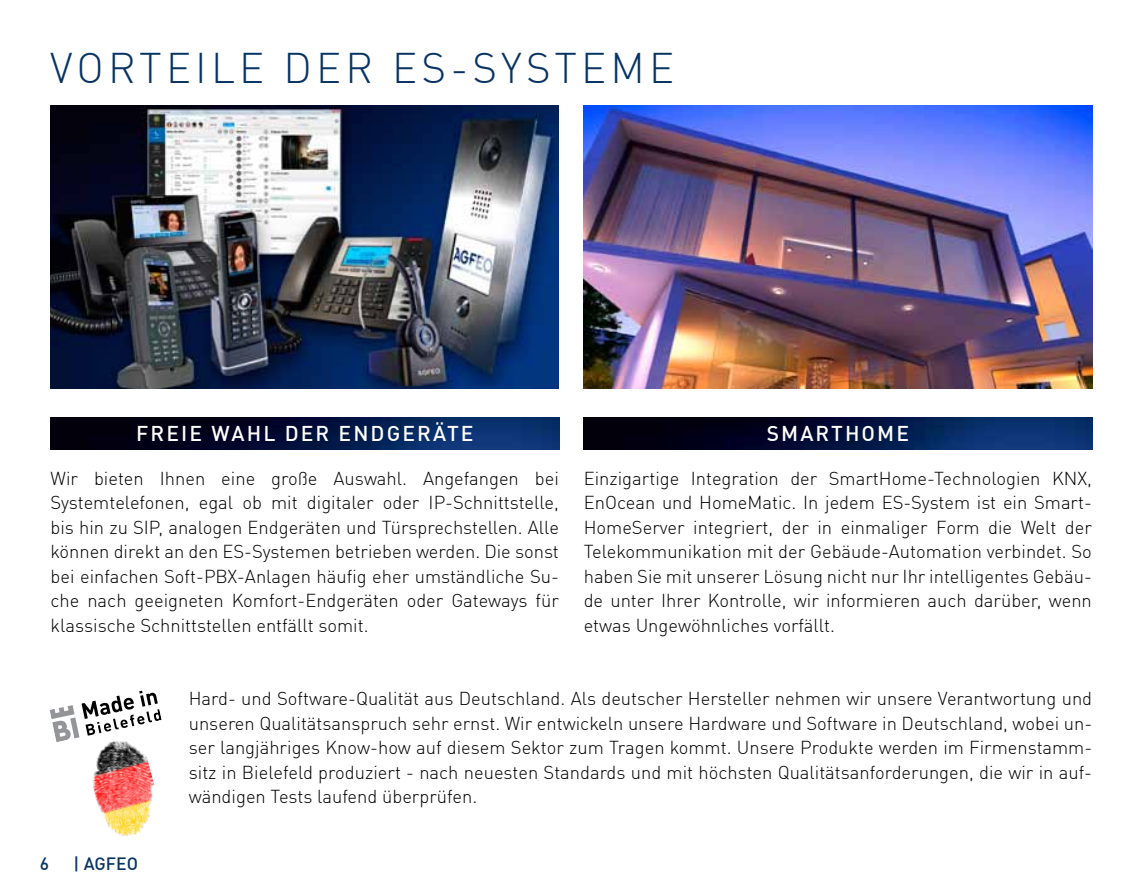
<style>
.page{position:relative;width:1141px;height:893px;background:#fff}
.page>*{position:absolute;margin:0;border:0;box-sizing:border-box;transform-origin:0 0}
.t1{font:300 42px "DIN Offc";letter-spacing:.095em;color:#083463}
.t2{font:500 21px "DIN Offc";letter-spacing:.1em;color:#fff}
.t3{font:300 18.38px/24.5px "DIN Offc";color:#000;text-align:justify}
.t4{font:500 17.5px "DIN Offc";color:#083463}
</style>
<div class="page">
<img style="left:51px;top:417px;width:508px;height:33px">
<img style="left:584px;top:417px;width:508px;height:33px">
<img style="left:584px;top:106px;width:508px;height:283px">
<img style="left:50px;top:106px;width:509px;height:283px">
<img style="left:93px;top:742px;width:62px;height:95px">
<svg style="left:49px;top:691px;width:113px;height:51px"></svg>
<h1 class="t1" style="left:50px;top:42px;width:481px">Vo rteile der ES-Systeme</h1>
<p class="t2" style="left:136px;top:420px;width:93px">FREIE WAH</p>
<p class="t2" style="left:263px;top:420px;width:197px">L DER ENDGERÄTE</p>
<p class="t2" style="left:767px;top:420px;width:141px">SMARTHOME</p>
<p class="t3" style="left:51px;top:466px;width:510px">Wir bieten I hnen eine große Auswahl. Angefangen bei Systemtelefonen, egal ob mit digitaler oder I P-Schnittstelle, bis hin zu SI P, analogen Endgeräten und Türsprechstellen. Alle können direkt an den ES-Systemen betrieben werden. Die sonst bei einfachen Soft-PBX-Anlagen häufig eher umständliche Su&shy;che nach geeigneten Komfort-Endgeräten oder Gateways für klassische Schnittstellen entfällt somit.</p>
<p class="t3" style="left:584px;top:466px;width:510px">Einzigartige I ntegration der SmartHome-Technologien KNX, EnOcean und HomeMatic. I n jedem ES-System ist ein Smart-HomeServer integriert, der in einmaliger Form die Welt der Telekommunikation mit der Gebäude-Automation verbindet. So haben Sie mit unserer Lösung nicht nur I hr intelligentes Gebäu&shy;de unter I hrer Kontrolle, wir informieren auch darüber, wenn etwas Ungewöhnliches vorfällt.</p>
<p class="t4" style="left:40px;top:853px;width:11px">6</p>
<p class="t4" style="left:74px;top:853px;width:66px">| AGFEO</p>
<p class="t3" style="left:189px;top:686px;width:905px">Hard- und Software-Qualität aus Deutschland. Als deutscher Hersteller nehmen wir unsere Verantwortung und unseren Qualitätsanspruch sehr ernst. Wir entwickeln unsere Hardware und Software in Deutschland, wobei un&shy;ser langjähriges Know-how auf diesem Sektor zum Tragen kommt. Unsere Produkte werden im Firmenstamm&shy;sitz in Bielefeld produziert - nach neuesten Standards und mit höchsten Qualitätsanforderungen, die wir in auf&shy;wändigen Tests laufend überprüfen.</p>
</div>
